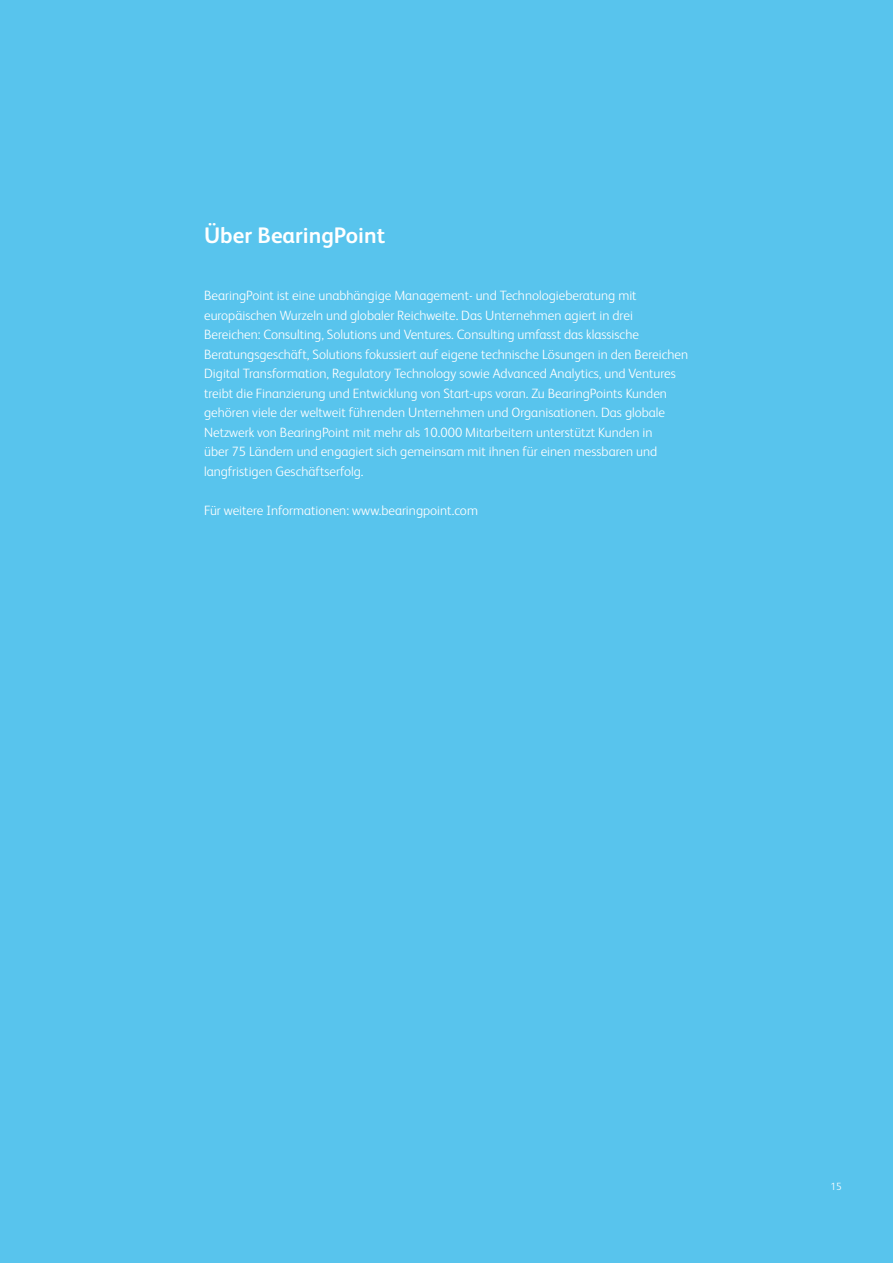
<style>
.page{position:relative;width:893px;height:1263px;background:#58c4ed}
.page>*{position:absolute;margin:0;border:0;box-sizing:border-box;transform-origin:0 0}
.t1{font:700 22.5px "FS Albert Pro";color:#fff}
.t2{font:300 13.5px/19.5px "FS Albert Pro";color:#fff}
.t3{font:300 10.5px "FS Albert Pro";color:#fff}
</style>
<div class="page">
<h1 class="t1" style="left:204px;top:220px;width:183px">Über BearingPoint</h1>
<p class="t2" style="left:204px;top:285px;width:486px">BearingPoint ist eine unabhängige Management- und Technologieberatung mit europäischen Wurzeln und globaler Reichweite. Das Unternehmen agiert in drei Bereichen: Consulting, Solutions und Ventures. Consulting umfasst das klassische Beratungsgeschäft, Solutions fokussiert auf eigene technische Lösungen in den Bereichen Digital Transformation, Regulatory Technology sowie Advanced Analytics, und Ventures treibt die Finanzierung und Entwicklung von Start-ups voran. Zu BearingPoints Kunden gehören viele der weltweit führenden Unternehmen und Organisationen. Das globale Netzwerk von BearingPoint mit mehr als 10.000 Mitarbeitern unterstützt Kunden in<br>über 75 Ländern und engagiert sich gemeinsam mit ihnen für einen messbaren und langfristigen Geschäftserfolg.</p>
<p class="t2" style="left:204px;top:500px;width:275px">Für weitere Informationen: www.bearingpoint.com</p>
<p class="t3" style="left:831px;top:1179px;width:13px">15</p>
</div>
